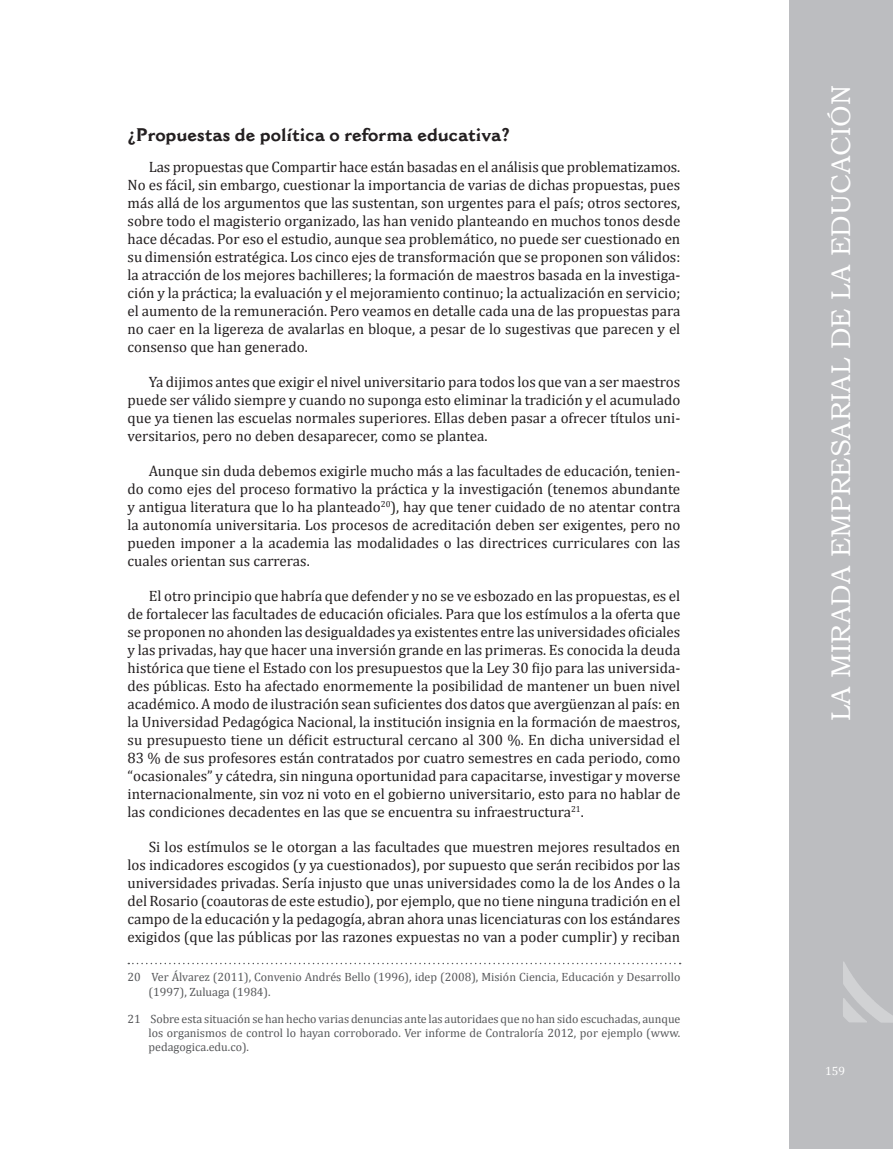
<style>
.page{position:relative;width:893px;height:1149px;background:#fff}
.page>*{position:absolute;margin:0;border:0;box-sizing:border-box;transform-origin:0 0}
.t1{font:27px "Bookman Old Style";color:#fff}
.Título_2{font:700 18px "Cantoria MT Std";color:#231f20}
.C__DE_TEXTO{font:15px/18px "Cambria";color:#231f20;text-align:justify}
.PIE_con_sin__FILETE{font:12px/14.2px "Cambria";color:#57585a;text-align:justify}
.PIE_con_FILETE{font:12px/14.2px "Cambria";color:#57585a}
.t2{font:12px "Cambria";color:#fff}
</style>
<div class="page">
<div style="left:789px;top:0;width:104px;height:1148px;background:#bcbdc0"></div>
<svg style="left:843px;top:962px;width:50px;height:60px"></svg>
<svg style="left:128px;top:962px;width:553px;height:3px"></svg>
<p class="Título_2" style="left:128px;top:124px;width:384px">¿Propuestas de política o reforma educativa?</p>
<p class="C__DE_TEXTO" style="left:128px;top:157px;width:554px;text-indent:21px">Las propuestas que Compartir hace están basadas en el análisis que problematizamos.<br>No es fácil, sin embargo, cuestionar la importancia de varias de dichas propuestas, pues más allá de los argumentos que las sustentan, son urgentes para el país; otros sectores, sobre todo el magisterio organizado, las han venido planteando en muchos tonos desde hace décadas. Por eso el estudio, aunque sea problemático, no puede ser cuestionado en su dimensión estratégica. Los cinco ejes de transformación que se proponen son válidos: la atracción de los mejores bachilleres; la formación de maestros basada en la investiga&shy;ción y la práctica; la evaluación y el mejoramiento continuo; la actualización en servicio; el aumento de la remuneración. Pero veamos en detalle cada una de las propuestas para no caer en la ligereza de avalarlas en bloque, a pesar de lo sugestivas que parecen y el consenso que han generado.</p>
<p class="C__DE_TEXTO" style="left:128px;top:372px;width:554px;text-indent:21px">Ya dijimos antes que exigir el nivel universitario para todos los que van a ser maestros puede ser válido siempre y cuando no suponga esto eliminar la tradición y el acumulado que ya tienen las escuelas normales superiores. Ellas deben pasar a ofrecer títulos uni&shy;versitarios, pero no deben desaparecer, como se plantea.</p>
<p class="C__DE_TEXTO" style="left:128px;top:461px;width:554px;text-indent:21px">Aunque sin duda debemos exigirle mucho más a las facultades de educación, tenien&shy;do como ejes del proceso formativo la práctica y la investigación (tenemos abundante y antigua literatura que lo ha planteado<sup>20</sup>), hay que tener cuidado de no atentar contra la autonomía universitaria. Los procesos de acreditación deben ser exigentes, pero no pueden imponer a la academia las modalidades o las directrices curriculares con las cuales orientan sus carreras.</p>
<p class="C__DE_TEXTO" style="left:128px;top:586px;width:554px;text-indent:21px">El otro principio que habría que defender y no se ve esbozado en las propuestas, es el de fortalecer las facultades de educación oficiales. Para que los estímulos a la oferta que se proponen no ahonden las desigualdades ya existentes entre las universidades oficiales y las privadas, hay que hacer una inversión grande en las primeras. Es conocida la deuda histórica que tiene el Estado con los presupuestos que la Ley 30 fijo para las universida&shy;des públicas. Esto ha afectado enormemente la posibilidad de mantener un buen nivel académico. A modo de ilustración sean suficientes dos datos que avergüenzan al país: en la Universidad Pedagógica Nacional, la institución insignia en la formación de maestros, su presupuesto tiene un déficit estructural cercano al 300 %. En dicha universidad el 83 % de sus profesores están contratados por cuatro semestres en cada periodo, como “ocasionales” y cátedra, sin ninguna oportunidad para capacitarse, investigar y moverse internacionalmente, sin voz ni voto en el gobierno universitario, esto para no hablar de las condiciones decadentes en las que se encuentra su infraestructura<sup>21</sup>.</p>
<p class="C__DE_TEXTO" style="left:128px;top:837px;width:554px;text-indent:21px">Si los estímulos se le otorgan a las facultades que muestren mejores resultados en los indicadores escogidos (y ya cuestionados), por supuesto que serán recibidos por las universidades privadas. Sería injusto que unas universidades como la de los Andes o la del Rosario (coautoras de este estudio), por ejemplo, que no tiene ninguna tradición en el campo de la educación y la pedagogía, abran ahora unas licenciaturas con los estándares exigidos (que las públicas por las razones expuestas no van a poder cumplir) y reciban</p>
<p class="PIE_con_FILETE" style="left:149px;top:969px;width:533px;text-indent:-21px">20 Ver Álvarez (2011), Convenio Andrés Bello (1996), idep (2008), Misión Ciencia, Educación y Desarrollo (1997), Zuluaga (1984).</p>
<p class="PIE_con_sin__FILETE" style="left:149px;top:1010px;width:533px;text-indent:-21px">21 Sobre esta situación se han hecho varias denuncias ante las autoridaes que no han sido escuchadas, aunque los organismos de control lo hayan corroborado. Ver informe de Contraloría 2012, por ejemplo (www. pedagogica.edu.co).</p>
<h1 class="t1" style="left:825px;top:721px;width:637px;rotate:-90deg">LA MIRADA EMPRESARIAL DE LA EDUCACIÓN</h1>
<p class="t2" style="left:825px;top:1063px;width:21px">159</p>
</div>
